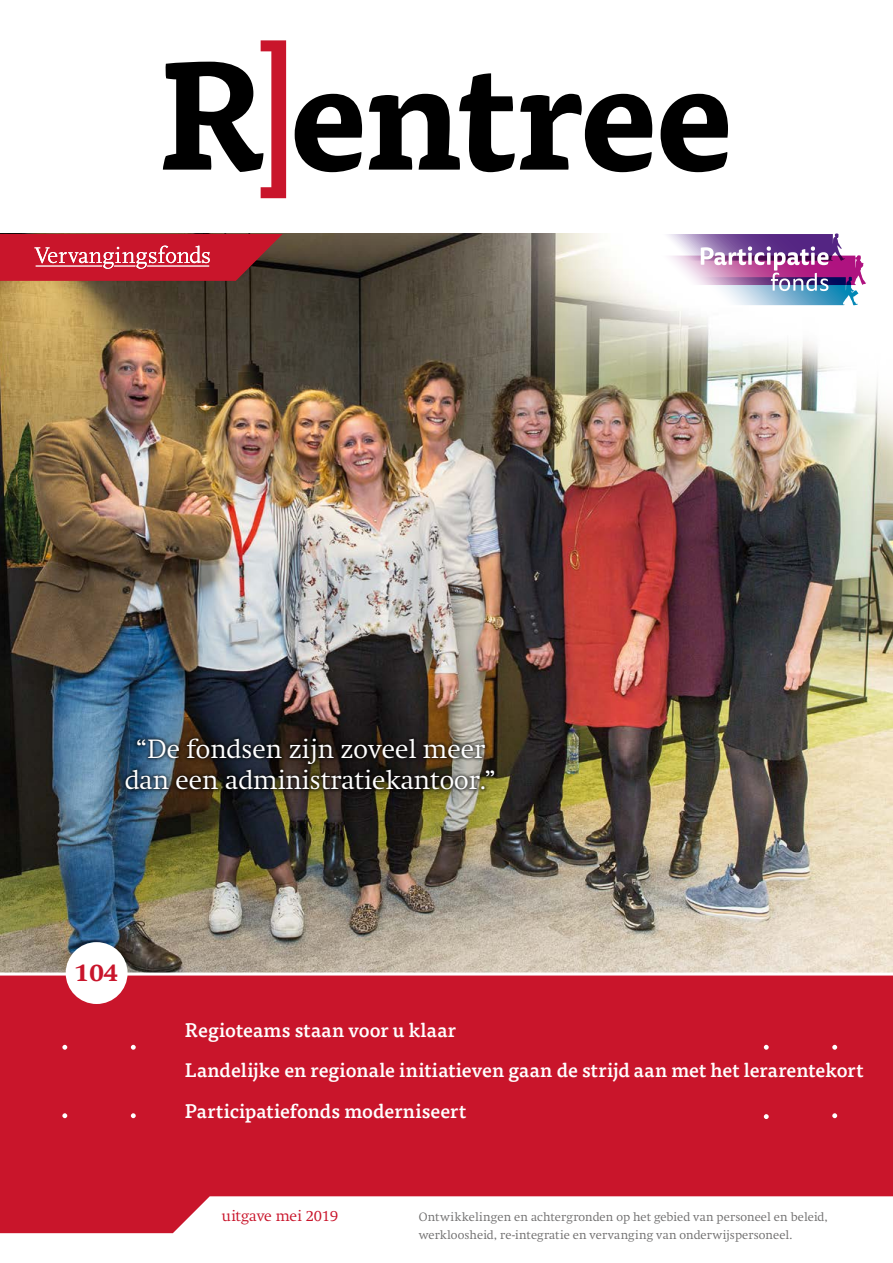
<style>
.page{position:relative;width:893px;height:1263px;background:#fff}
.page>*{position:absolute;margin:0;border:0;box-sizing:border-box;transform-origin:0 0}
.t1{font:300 26.1px/31.5px "Swift";color:#fff;text-align:center}
.t2{font:800 23.7px "Swift";color:#c9152b}
.t3{font:500 19.5px/40.5px "Tisa OT";color:#fff}
.t4{font:300 15px "Swift";letter-spacing:-.01em;color:#c9152b}
.t5{font:300 12px/18px "Swift";letter-spacing:.01em;color:#706f6f}
</style>
<div class="page">
<img style="left:0;top:234px;width:893px;height:738px">
<svg style="left:0;top:975px;width:893px;height:258px;fill:#c9152b"></svg>
<svg style="left:0;top:234px;width:283px;height:47px"></svg>
<svg style="left:764px;top:1045px;width:5px;height:5px"></svg>
<svg style="left:764px;top:1114px;width:5px;height:5px"></svg>
<svg style="left:832px;top:1045px;width:5px;height:5px"></svg>
<svg style="left:832px;top:1113px;width:5px;height:5px"></svg>
<svg style="left:131px;top:1045px;width:5px;height:5px"></svg>
<svg style="left:62px;top:1045px;width:5px;height:5px"></svg>
<svg style="left:131px;top:1113px;width:5px;height:5px"></svg>
<svg style="left:62px;top:1113px;width:5px;height:5px"></svg>
<div style="left:66px;top:942px;width:62px;height:62px;background:#fff;border-radius:50%"></div>
<svg style="left:163px;top:40px;width:123px;height:158px"></svg>
<svg style="left:295px;top:73px;width:433px;height:99px"></svg>
<div style="left:121px;top:733px;width:378px;height:60px;background:#000;opacity:.5"></div>
<svg style="left:660px;top:233px;width:206px;height:72px"></svg>
<h1 class="t1" style="left:125px;top:733px;width:373px">“De fondsen zijn zoveel meer dan een administratiekantoor.”</h1>
<p class="t2" style="left:75px;top:958px;width:45px">104</p>
<p class="t3" style="left:185px;top:1010px;width:680px">Regioteams staan voor u klaar<br>Landelijke en regionale initiatieven gaan de strijd aan met het lerarentekort<br>Participatiefonds moderniseert</p>
<p class="t4" style="left:222px;top:1207px;width:118px">uitgave mei 2019</p>
<p class="t5" style="left:419px;top:1208px;width:411px">Ontwikkelingen en achtergronden op het gebied van personeel en beleid, werkloosheid, re-integratie en vervanging van onderwijspersoneel.</p>
</div>
